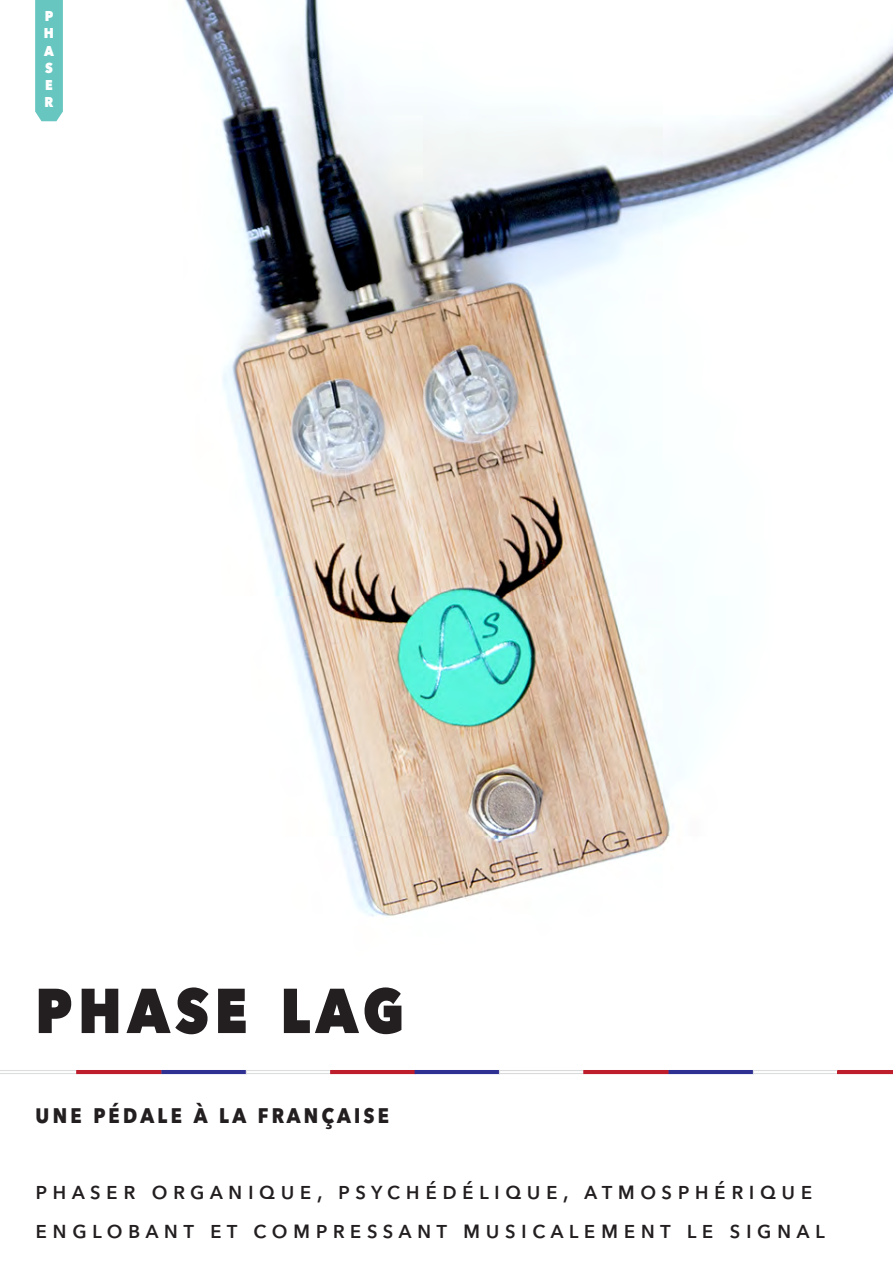
<style>
.page{position:relative;width:893px;height:1263px;background:#fff}
.page>*{position:absolute;margin:0;border:0;box-sizing:border-box;transform-origin:0 0}
.t1{font:800 62.55px "Avenir Next";letter-spacing:.1em;color:#231f20;scale:.87 1}
.t2{font:700 26.25px "Avenir Next";letter-spacing:.12em;color:#231f20;scale:.85 1}
.t3{font:500 24.6px/39px "Avenir Next";letter-spacing:.2em;color:#231f20}
.t4{font:800 14.25px/17.1px "Avenir Next";color:#fff;text-align:justify;scale:.88 1}
</style>
<div class="page">
<img style="left:41px;top:0;width:852px;height:1075px">
<svg style="left:35px;top:0;width:28px;height:121px;background:#6ac7c1"></svg>
<svg style="left:0;top:1070px;width:76px;height:4px"></svg>
<hr style="left:76px;top:1070px;width:86px;height:4px;background:#be1d2c">
<hr style="left:161px;top:1070px;width:86px;height:4px;background:#2e3092">
<svg style="left:246px;top:1070px;width:84px;height:4px"></svg>
<hr style="left:330px;top:1070px;width:86px;height:4px;background:#be1d2c">
<hr style="left:415px;top:1070px;width:85px;height:4px;background:#2e3092">
<svg style="left:499px;top:1070px;width:84px;height:4px"></svg>
<hr style="left:583px;top:1070px;width:86px;height:4px;background:#be1d2c">
<hr style="left:668px;top:1070px;width:86px;height:4px;background:#2e3092">
<svg style="left:753px;top:1070px;width:84px;height:4px"></svg>
<svg style="left:837px;top:1070px;width:56px;height:4px"></svg>
<p class="t4" style="left:44px;top:8px;width:13px">P H A S E R</p>
<h1 class="t1" style="left:35px;top:972px;width:426px">PHASE LAG</h1>
<p class="t2" style="left:35px;top:1091px;width:419px">UNE PÉDALE À LA FRANÇAISE</p>
<p class="t3" style="left:35px;top:1170px;width:791px">PHASER ORGANIQUE, PSYCHÉDÉLIQUE, ATMOSPHÉRIQUE<br>ENGLOBANT ET COMPRESSANT MUSICALEMENT LE SIGNAL</p>
</div>
